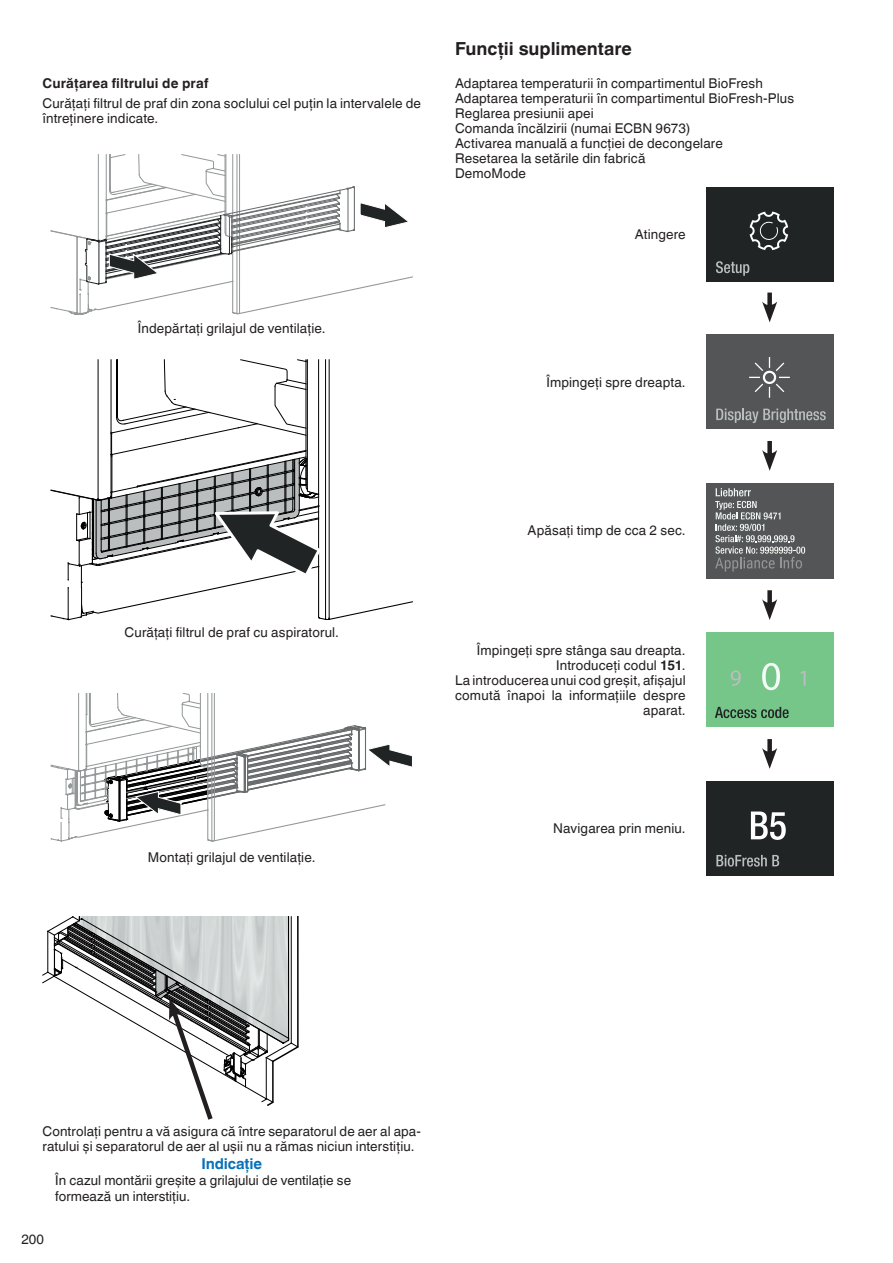
<style>
.page{position:relative;width:893px;height:1263px;background:#fff}
.page>*{position:absolute;margin:0;border:0;box-sizing:border-box;transform-origin:0 0}
.t1{font:700 18px "Helvetica Linotype";color:#231f20}
.t2{font:700 15px "Helvetica Linotype";letter-spacing:-.01em;color:#0772b9}
.t3{font:13.5px/15px "Helvetica Linotype";letter-spacing:.01em;color:#231f20}
.t4{font:700 13.5px "Helvetica Linotype";letter-spacing:.01em;color:#231f20}
.s1{font-weight:700}
</style>
<div class="page">
<svg style="left:50px;top:359px;width:363px;height:261px"></svg>
<svg style="left:43px;top:916px;width:256px;height:204px"></svg>
<div style="left:706px;top:187px;width:127px;height:95px;background:#202425"></div>
<svg style="left:716px;top:261px;width:33px;height:15px"></svg>
<svg style="left:750px;top:212px;width:38px;height:38px"></svg>
<div style="left:706px;top:334px;width:127px;height:95px;background:#535557"></div>
<svg style="left:716px;top:408px;width:110px;height:15px"></svg>
<svg style="left:749px;top:357px;width:41px;height:41px"></svg>
<div style="left:706px;top:483px;width:127px;height:95px;background:#535557"></div>
<svg style="left:715px;top:488px;width:90px;height:83px"></svg>
<div style="left:706px;top:632px;width:127px;height:95px;background:#76c589"></div>
<svg style="left:715px;top:707px;width:74px;height:11px"></svg>
<svg style="left:762px;top:663px;width:18px;height:27px"></svg>
<svg style="left:731px;top:670px;width:10px;height:16px"></svg>
<svg style="left:800px;top:671px;width:5px;height:15px"></svg>
<div style="left:767px;top:293px;width:5px;height:17px;background:#231f20"></div>
<svg style="left:762px;top:301px;width:15px;height:21px"></svg>
<div style="left:767px;top:441px;width:5px;height:17px;background:#231f20"></div>
<svg style="left:762px;top:450px;width:15px;height:21px"></svg>
<div style="left:767px;top:590px;width:5px;height:17px;background:#231f20"></div>
<svg style="left:762px;top:599px;width:15px;height:21px"></svg>
<div style="left:767px;top:739px;width:5px;height:17px;background:#231f20"></div>
<svg style="left:762px;top:748px;width:15px;height:21px"></svg>
<div style="left:706px;top:781px;width:127px;height:94px;background:#202425"></div>
<svg style="left:716px;top:855px;width:63px;height:12px"></svg>
<svg style="left:751px;top:811px;width:35px;height:29px"></svg>
<svg style="left:50px;top:154px;width:363px;height:161px"></svg>
<svg style="left:50px;top:693px;width:362px;height:149px"></svg>
<p class="t4" style="left:43px;top:76px;width:167px">Curățarea filtrului de praf</p>
<p class="t3" style="left:43px;top:95px;width:380px">Curățați filtrul de praf din zona soclului cel puțin la intervalele de întreținere indicate.</p>
<p class="t3" style="left:138px;top:321px;width:189px">Îndepărtați grilajul de ventilație.</p>
<h1 class="t1" style="left:455px;top:39px;width:178px">Funcţii suplimentare</h1>
<p class="t3" style="left:455px;top:76px;width:341px">Adaptarea temperaturii în compartimentul BioFresh Adaptarea temperaturii în compartimentul BioFresh-Plus Reglarea presiunii apei<br>Comanda încălzirii (numai ECBN 9673)<br>Activarea manuală a funcției de decongelare<br>Resetarea la setările din fabrică<br>DemoMode</p>
<p class="t3" style="left:635px;top:227px;width:52px">Atingere</p>
<p class="t3" style="left:546px;top:374px;width:141px">Împingeţi spre dreapta.</p>
<p class="t3" style="left:125px;top:625px;width:216px">Curăţaţi filtrul de praf cu aspiratorul.</p>
<p class="t3" style="left:148px;top:850px;width:169px">Montați grilajul de ventilație.</p>
<p class="t3" style="left:528px;top:523px;width:160px">Apăsați timp de cca 2 sec.</p>
<p class="t3" style="left:455px;top:642px;width:232px;text-align:right">Împingeți spre stânga sau dreapta.<br>Introduceți codul <span class="s1">151</span>.<br>La introducerea unui cod greșit, afișajul comută înapoi la informațiile despre aparat.</p>
<p class="t3" style="left:553px;top:821px;width:134px">Navigarea prin meniu.</p>
<p class="t3" style="left:43px;top:1123px;width:380px">Controlaţi pentru a vă asigura că între separatorul de aer al apa&shy;ratului şi separatorul de aer al uşii nu a rămas niciun interstiţiu.</p>
<p class="t2" style="left:201px;top:1155px;width:62px">Indicaţie</p>
<p class="t3" style="left:55px;top:1172px;width:297px;line-height:16.2px">În cazul montării greşite a grilajului de ventilaţie se formează un interstiţiu.</p>
<p class="t3" style="left:21px;top:1232px;width:24px">200</p>
</div>
